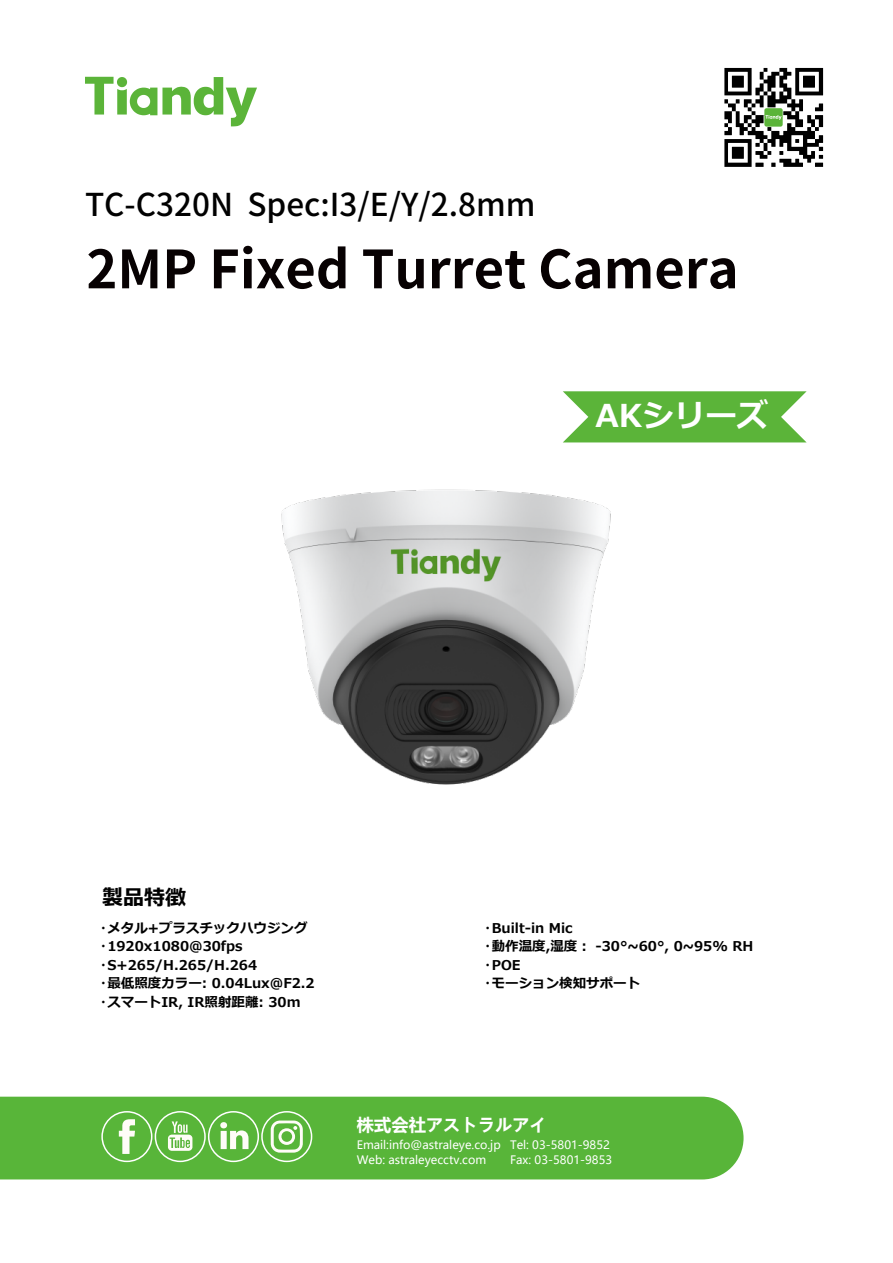
<style>
.page{position:relative;width:893px;height:1263px;background:#fff}
.page>*{position:absolute;margin:0;border:0;box-sizing:border-box;transform-origin:0 0}
.t1{font:700 52.5px "Source Han Sans CN";color:#070102}
.t2{font:500 31.5px "Source Han Sans CN";color:#010101}
.t3{font:700 31.5px "Meiryo";color:#fff}
.t4{font:700 21px "Meiryo";color:#000}
.t5{font:700 17.25px "Microsoft Ya Hei";color:#fff}
.t6{font:700 13.5px/18.6px "Meiryo";color:#000}
.t7{font:11.55px/14.5px "Microsoft Ya Hei";color:#fff}
.s1{font-family:"Source Han Sans CN"}
</style>
<div class="page">
<div style="left:0;top:1097px;width:743px;height:82px;background:#58b539"></div>
<div style="left:101px;top:1111px;width:51px;height:51px;border:2px solid #fff;border-radius:50%"></div>
<svg style="left:119px;top:1119px;width:16px;height:35px"></svg>
<div style="left:155px;top:1111px;width:51px;height:51px;border:2px solid #fff;border-radius:50%"></div>
<svg style="left:168px;top:1121px;width:24px;height:30px"></svg>
<div style="left:208px;top:1111px;width:51px;height:51px;border:2px solid #fff;border-radius:50%"></div>
<svg style="left:220px;top:1122px;width:28px;height:27px"></svg>
<div style="left:261px;top:1111px;width:51px;height:51px;border:2px solid #fff;border-radius:50%"></div>
<svg style="left:271px;top:1120px;width:32px;height:33px"></svg>
<svg style="left:85px;top:77px;width:172px;height:49px"></svg>
<svg style="left:563px;top:391px;width:243px;height:51px;background:#6cbc4e"></svg>
<svg style="left:724px;top:68px;width:99px;height:99px"></svg>
<img style="left:281px;top:489px;width:330px;height:296px">
<h2 class="t2" style="left:85px;top:187px;width:452px">TC-C320N Spec:I3/E/Y/2.8mm</h2>
<h1 class="t1" style="left:86px;top:239px;width:654px">2MP Fixed Turret Camera</h1>
<h2 class="t3" style="left:596px;top:393px;width:174px">AKシリーズ</h2>
<h3 class="t4" style="left:102px;top:882px;width:85px">製品特徴</h3>
<p class="t6" style="left:99px;top:919px;width:217px"><span class="s1">·</span>メタル+プラスチックハウジング<span class="s1">·</span>1920x1080@30fps <span class="s1">·</span>S+265/H.265/H.264<br><span class="s1">·</span>最低照度カラー: 0.04Lux@F2.2 <span class="s1">·</span>スマートIR, IR照射距離: 30m</p>
<p class="t6" style="left:484px;top:919px;width:271px"><span class="s1">·</span>Built-in Mic<br><span class="s1">·</span>動作温度,湿度︓ -30°~60°, 0~95% RH <span class="s1">·</span>POE<br><span class="s1">·</span>モーション検知サポート</p>
<p class="t5" style="left:357px;top:1113px;width:192px">株式会社アストラルアイ</p>
<p class="t7" style="left:357px;top:1137px;width:145px">Email:info@astraleye.co.jp<br>Web: astraleyecctv.com</p>
<p class="t7" style="left:510px;top:1137px;width:104px;line-height:15px">Tel: 03-5801-9852<br>Fax: 03-5801-9853</p>
</div>
